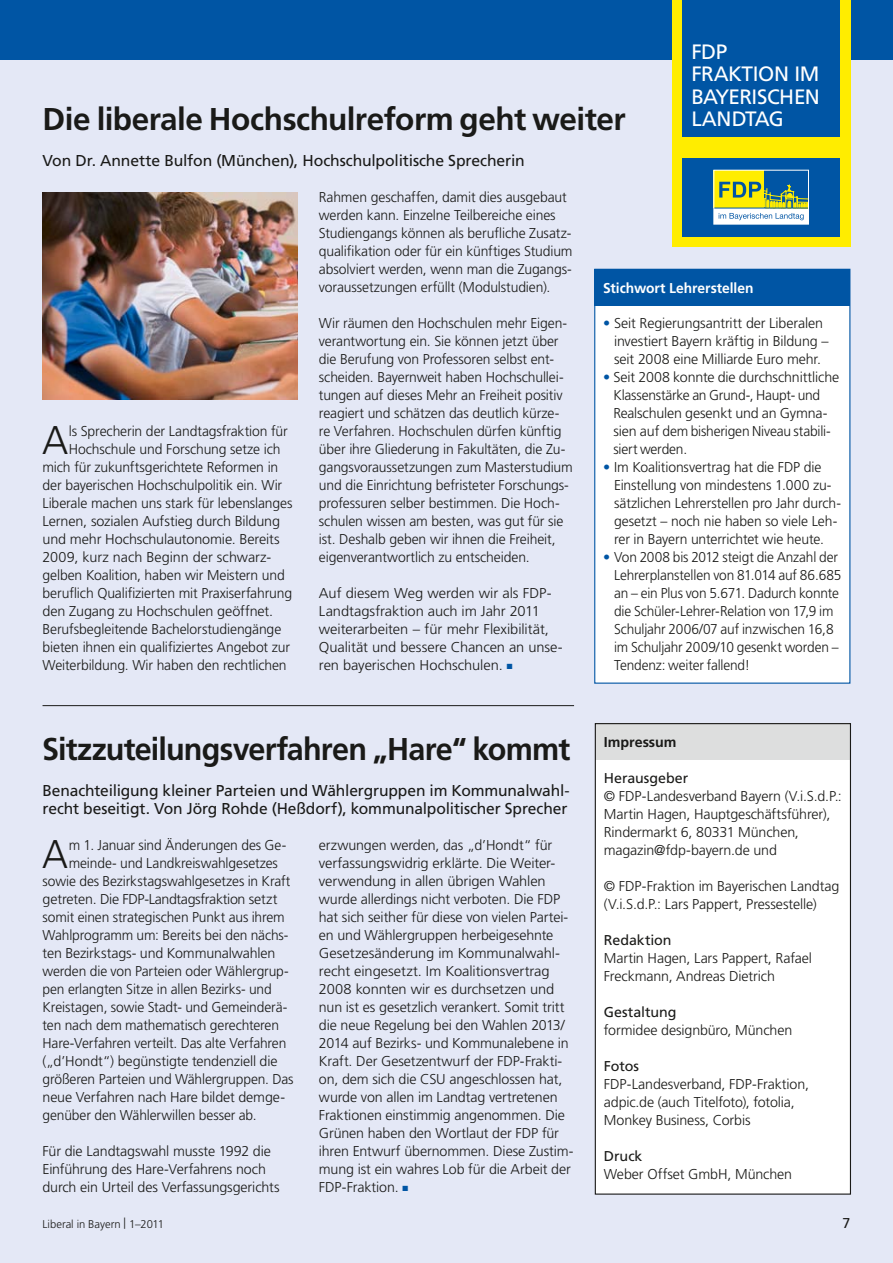
<style>
.page{position:relative;width:893px;height:1263px;background:#fff}
.page>*{position:absolute;margin:0;border:0;box-sizing:border-box;transform-origin:0 0}
.t1{font:300 40.05px "Frutiger LT Std";color:#1a1a18}
.t2{font:700 31.5px "Frutiger LT Std";letter-spacing:-.025em;color:#1a1a18}
.t3{font:20.85px/22px "Frutiger LT Std";letter-spacing:-.02em;color:#fff}
.t4{font:15.75px/18px "Frutiger LT Std";letter-spacing:-.01em;color:#1a1a18}
.t5{font:300 14.25px/18px "Frutiger LT Std";letter-spacing:-.01em;color:#1a1a18}
.t6{font:300 14.25px/18px "Frutiger LT Std";letter-spacing:-.01em;color:#1a1a18;scale:.96 1}
.t7{font:14.25px "Frutiger LT Std";color:#1a1a18}
.t8{font:700 14.25px "Frutiger LT Std";color:#fff}
.t9{font:700 14.25px "Frutiger LT Std";color:#1a1a18}
.t10{font:300 11.25px "Frutiger LT Std";letter-spacing:-.005em;color:#1a1a18}
.s1{color:#0055a4}
</style>
<div class="page">
<div style="left:0;top:60px;width:893px;height:1203px;background:#e4e8f6"></div>
<div style="left:0;top:0;width:893px;height:60px;background:#0055a4"></div>
<div style="left:672px;top:0;width:178px;height:247px;background:#ffed00"></div>
<div style="left:683px;top:0;width:157px;height:136px;background:#0055a4"></div>
<div style="left:683px;top:158px;width:157px;height:78px;background:#0055a4"></div>
<div style="left:714px;top:170px;width:94px;height:54px;background:#fff"></div>
<div style="left:714px;top:170px;width:50px;height:38px;background:#ffed00"></div>
<div style="left:764px;top:170px;width:44px;height:38px;background:#0055a4"></div>
<svg style="left:719px;top:182px;width:88px;height:38px"></svg>
<hr style="left:714px;top:208px;width:94px;height:1px;background:#0055a4">
<div style="left:713px;top:170px;width:96px;height:55px;border:1px solid #fff"></div>
<div style="left:595px;top:724px;width:255px;height:470px;background:#fff"></div>
<div style="left:595px;top:724px;width:255px;height:36px;background:#dddede"></div>
<img style="left:43px;top:193px;width:255px;height:207px">
<div style="left:595px;top:269px;width:255px;height:414px;background:#fff"></div>
<div style="left:595px;top:269px;width:255px;height:36px;background:#0055a4"></div>
<hr style="left:43px;top:705px;width:531px;height:1px;background:#1a1a18">
<div style="left:595px;top:723px;width:256px;height:472px;border:1px solid #1a1a18"></div>
<h2 class="t2" style="left:43px;top:100px;width:585px">Die liberale Hochschulreform geht weiter</h2>
<p class="t4" style="left:43px;top:151px;width:484px">Von Dr. Annette Bulfon (München), Hochschulpolitische Sprecherin</p>
<h3 class="t3" style="left:691px;top:41px;width:130px">FDP<br>FRAKTION IM<br>BAYERISCHEN<br>LANDTAG</h3>
<h1 class="t1" style="left:42px;top:417px;width:28px">A</h1>
<p class="t5" style="left:69px;top:422px;width:221px">ls Sprecherin der Landtagsfraktion für</p>
<p class="t5" style="left:69px;top:440px;width:213px">Hochschule und Forschung setze ich</p>
<p class="t5" style="left:43px;top:458px;width:237px">mich für zukunftsgerichtete Reformen in</p>
<p class="t5" style="left:43px;top:476px;width:241px">der bayerischen Hochschulpolitik ein. Wir</p>
<p class="t5" style="left:43px;top:494px;width:252px">Liberale machen uns stark für lebenslanges</p>
<p class="t5" style="left:43px;top:512px;width:239px">Lernen, sozialen Aufstieg durch Bildung</p>
<p class="t5" style="left:43px;top:530px;width:239px">und mehr Hochschulautonomie. Bereits</p>
<p class="t5" style="left:43px;top:548px;width:228px">2009, kurz nach Beginn der schwarz--</p>
<p class="t5" style="left:43px;top:566px;width:244px">gelben Koalition, haben wir Meistern und</p>
<p class="t5" style="left:43px;top:584px;width:251px">beruflich Qualifizierten mit Praxiserfahrung</p>
<p class="t5" style="left:43px;top:602px;width:232px">den Zugang zu Hochschulen geöffnet.</p>
<p class="t5" style="left:43px;top:620px;width:240px">Berufsbegleitende Bachelorstudiengänge</p>
<p class="t5" style="left:43px;top:638px;width:249px">bieten ihnen ein qualifiziertes Angebot zur</p>
<p class="t5" style="left:43px;top:656px;width:246px">Weiterbildung. Wir haben den rechtlichen</p>
<p class="t5" style="left:319px;top:188px;width:255px">Rahmen geschaffen, damit dies ausgebaut werden kann. Einzelne Teilbereiche eines Studiengangs können als berufliche Zusatz&shy;qualifikation oder für ein künftiges Studium absolviert werden, wenn man die Zugangs&shy;voraussetzungen erfüllt (Modulstudien).</p>
<p class="t5" style="left:319px;top:314px;width:255px">Wir räumen den Hochschulen mehr Eigen&shy;verantwortung ein. Sie können jetzt über die Berufung von Professoren selbst ent&shy;scheiden. Bayernweit haben Hochschullei&shy;tungen auf dieses Mehr an Freiheit positiv reagiert und schätzen das deutlich kürze&shy;re Verfahren. Hochschulen dürfen künftig über ihre Gliederung in Fakultäten, die Zu&shy;gangsvoraussetzungen zum Masterstudium und die Einrichtung befristeter Forschungs&shy;professuren selber bestimmen. Die Hoch&shy;schulen wissen am besten, was gut für sie ist. Deshalb geben wir ihnen die Freiheit, eigenverantwortlich zu entscheiden.</p>
<p class="t5" style="left:319px;top:584px;width:245px">Auf diesem Weg werden wir als FDP-Landtagsfraktion auch im Jahr 2011 weiterarbeiten – für mehr Flexibilität, Qualität und bessere Chancen an unse&shy;ren bayerischen Hochschulen. <span class="s1">■</span></p>
<h2 class="t2" style="left:42px;top:730px;width:530px">Sitzzuteilungsverfahren „Hare“ kommt</h2>
<p class="t4" style="left:43px;top:781px;width:529px">Benachteiligung kleiner Parteien und Wählergruppen im Kommunalwahl&shy;recht beseitigt. Von Jörg Rohde (Heßdorf), kommunalpolitischer Sprecher</p>
<h1 class="t1" style="left:42px;top:831px;width:27px">A</h1>
<p class="t5" style="left:69px;top:836px;width:219px">m 1. Januar sind Änderungen des Ge-</p>
<p class="t5" style="left:69px;top:854px;width:211px">meinde- und Landkreiswahlgesetzes</p>
<p class="t5" style="left:43px;top:872px;width:250px">sowie des Bezirkstagswahlgesetzes in Kraft</p>
<p class="t5" style="left:43px;top:890px;width:236px">getreten. Die FDP-Landtagsfraktion setzt</p>
<p class="t5" style="left:43px;top:908px;width:244px">somit einen strategischen Punkt aus ihrem</p>
<p class="t5" style="left:43px;top:926px;width:247px">Wahlprogramm um: Bereits bei den nächs-</p>
<p class="t5" style="left:43px;top:944px;width:234px">ten Bezirkstags- und Kommunalwahlen</p>
<p class="t5" style="left:43px;top:962px;width:248px">werden die von Parteien oder Wählergrup-</p>
<p class="t5" style="left:43px;top:980px;width:231px">pen erlangten Sitze in allen Bezirks- und</p>
<p class="t5" style="left:43px;top:998px;width:246px">Kreistagen, sowie Stadt- und Gemeinderä-</p>
<p class="t5" style="left:43px;top:1016px;width:238px">ten nach dem mathematisch gerechteren</p>
<p class="t5" style="left:43px;top:1034px;width:245px">Hare-Verfahren verteilt. Das alte Verfahren</p>
<p class="t5" style="left:43px;top:1052px;width:237px">(„d’Hondt“) begünstigte tendenziell die</p>
<p class="t5" style="left:43px;top:1070px;width:253px">größeren Parteien und Wählergruppen. Das</p>
<p class="t5" style="left:43px;top:1088px;width:244px">neue Verfahren nach Hare bildet demge-</p>
<p class="t5" style="left:43px;top:1106px;width:216px">genüber den Wählerwillen besser ab.</p>
<p class="t5" style="left:43px;top:1142px;width:239px">Für die Landtagswahl musste 1992 die<br>Einführung des Hare-Verfahrens noch durch ein Urteil des Verfassungsgerichts</p>
<p class="t5" style="left:319px;top:836px;width:256px">erzwungen werden, das „d’Hondt“ für verfassungswidrig erklärte. Die Weiter&shy;verwendung in allen übrigen Wahlen wurde allerdings nicht verboten. Die FDP hat sich seither für diese von vielen Partei&shy;en und Wählergruppen herbeigesehnte Gesetzesänderung im Kommunalwahl&shy;recht eingesetzt. Im Koalitionsvertrag 2008 konnten wir es durchsetzen und nun ist es gesetzlich verankert. Somit tritt die neue Regelung bei den Wahlen 2013/ 2014 auf Bezirks- und Kommunalebene in Kraft. Der Gesetzentwurf der FDP-Frakti&shy;on, dem sich die CSU angeschlossen hat, wurde von allen im Landtag vertretenen Fraktionen einstimmig angenommen. Die Grünen haben den Wortlaut der FDP für ihren Entwurf übernommen. Diese Zustim&shy;mung ist ein wahres Lob für die Arbeit der FDP-Fraktion. <span class="s1">■</span></p>
<p class="t8" style="left:603px;top:279px;width:152px">Stichwort Lehrerstellen</p>
<p class="t5" style="left:614px;top:314px;width:216px;text-indent:-11px"><span class="s1">•</span> Seit Regierungsantritt der Liberalen investiert Bayern kräftig in Bildung – seit 2008 eine Milliarde Euro mehr.</p>
<p class="t5" style="left:613px;top:368px;width:227px;text-indent:-10px"><span class="s1">•</span> Seit 2008 konnte die durchschnittliche Klassenstärke an Grund-, Haupt- und Realschulen gesenkt und an Gymna&shy;sien auf dem bisherigen Niveau stabili&shy;siert werden.</p>
<p class="t5" style="left:614px;top:458px;width:228px;text-indent:-11px"><span class="s1">•</span> Im Koalitionsvertrag hat die FDP die Einstellung von mindestens 1.000 zu&shy;sätzlichen Lehrerstellen pro Jahr durch&shy;gesetzt – noch nie haben so viele Leh&shy;rer in Bayern unterrichtet wie heute.</p>
<p class="t6" style="left:614px;top:548px;width:238px;text-indent:-11px"><span class="s1">•</span> Von 2008 bis 2012 steigt die Anzahl der Lehrerplanstellen von 81.014 auf 86.685 an – ein Plus von 5.671. Dadurch konnte die Schüler-Lehrer-Relation von 17,9 im Schuljahr 2006/07 auf inzwischen 16,8 im Schuljahr 2009/10 gesenkt worden – Tendenz: weiter fallend!</p>
<p class="t9" style="left:604px;top:734px;width:74px">Impressum</p>
<p class="t7" style="left:604px;top:769px;width:86px">Herausgeber</p>
<p class="t5" style="left:604px;top:787px;width:240px">© FDP-Landesverband Bayern (V.i.S.d.P.:<br>Martin Hagen, Hauptgeschäftsführer), Rindermarkt 6, 80331 München, magazin@fdp-bayern.de und</p>
<p class="t5" style="left:604px;top:877px;width:237px">© FDP-Fraktion im Bayerischen Landtag (V.i.S.d.P.: Lars Pappert, Pressestelle)</p>
<p class="t7" style="left:604px;top:931px;width:69px">Redaktion</p>
<p class="t5" style="left:604px;top:949px;width:210px">Martin Hagen, Lars Pappert, Rafael<br>Freckmann, Andreas Dietrich</p>
<p class="t7" style="left:604px;top:1003px;width:74px">Gestaltung</p>
<p class="t5" style="left:604px;top:1021px;width:190px">formidee designbüro, München</p>
<p class="t7" style="left:604px;top:1057px;width:37px">Fotos</p>
<p class="t5" style="left:604px;top:1075px;width:207px">FDP-Landesverband, FDP-Fraktion, adpic.de (auch Titelfoto), fotolia,<br>Monkey Business, Corbis</p>
<p class="t7" style="left:604px;top:1147px;width:40px">Druck</p>
<p class="t5" style="left:604px;top:1165px;width:190px">Weber Offset GmbH, München</p>
<p class="t10" style="left:43px;top:1217px;width:123px">Liberal in Bayern | 1–2011</p>
<p class="t7" style="left:842px;top:1214px;width:9px">7</p>
</div>
